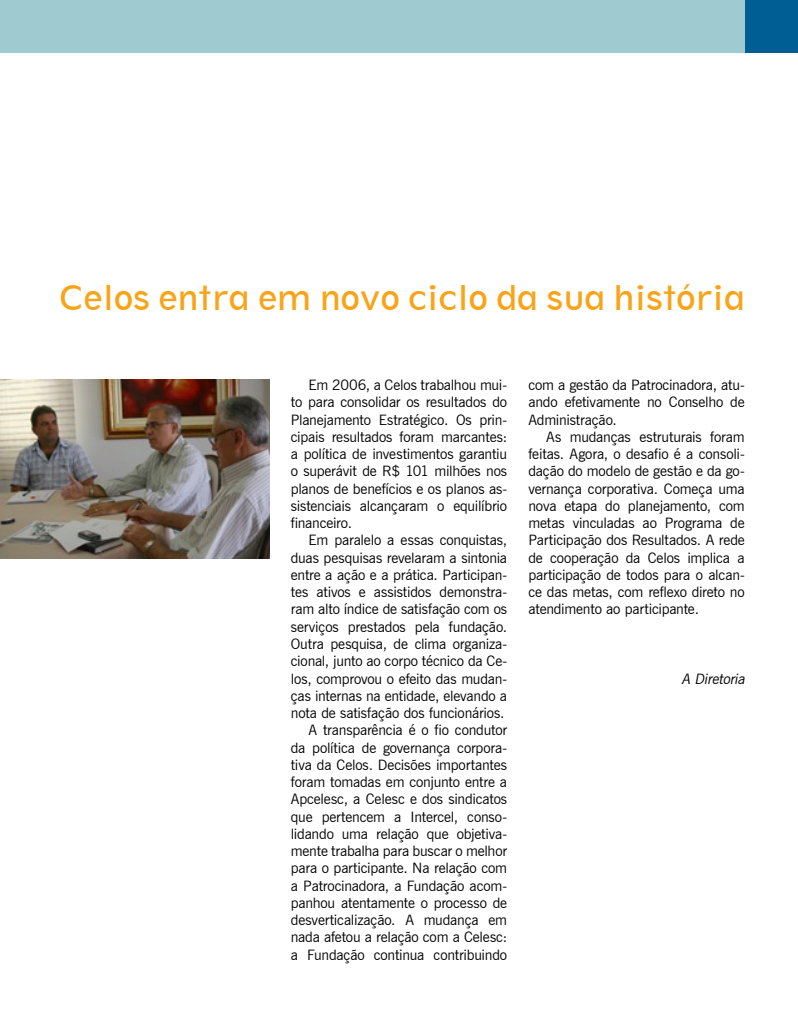
<style>
.page{position:relative;width:798px;height:1028px;background:#fff}
.page>*{position:absolute;margin:0;border:0;box-sizing:border-box;transform-origin:0 0}
.t1{font:31.25px "Geometric 212 BT";color:#f9a418}
.t2{font:14.38px/17.2px "News Gothic BT";letter-spacing:-.015em;color:#000;text-align:justify}
.t3{font:italic 14.38px "News Gothic BT";color:#000}
</style>
<div class="page">
<div style="left:0;top:0;width:797px;height:53px;background:#9fcacf"></div>
<div style="left:744px;top:0;width:53px;height:53px;background:#005e95"></div>
<img style="left:0;top:379px;width:269px;height:180px">
<h1 class="t1" style="left:59px;top:278px;width:687px">Celos entra em novo ciclo da sua história</h1>
<p class="t2" style="left:291px;top:376px;width:218px;text-indent:18px">Em 2006, a Celos trabalhou mui&shy;to para consolidar os resultados do Planejamento Estratégico. Os prin&shy;cipais resultados foram marcantes: a política de investimentos garantiu o superávit de R$ 101 milhões nos planos de benefícios e os planos as&shy;sistenciais alcançaram o equilíbrio financeiro.</p>
<p class="t2" style="left:291px;top:531px;width:218px;text-align:right">Em paralelo a essas conquistas, duas pesquisas revelaram a sintonia entre a ação e a prática. Participan&shy;tes ativos e assistidos demonstra&shy;ram alto índice de satisfação com os serviços prestados pela fundação.<br>Outra pesquisa, de clima organiza&shy;cional, junto ao corpo técnico da Ce&shy;los, comprovou o efeito das mudan&shy;ças internas na entidade, elevando a nota de satisfação dos funcionários.<br>A transparência é o fio condutor da política de governança corpora&shy;tiva da Celos. Decisões importantes foram tomadas em conjunto entre a Apcelesc, a Celesc e dos sindicatos que pertencem a Intercel, conso&shy;lidando uma relação que objetiva&shy;mente trabalha para buscar o melhor para o participante. Na relação com a Patrocinadora, a Fundação acom&shy;panhou atentamente o processo de desverticalização. A mudança em nada afetou a relação com a Celesc: a Fundação continua contribuindo</p>
<p class="t2" style="left:528px;top:376px;width:218px">com a gestão da Patrocinadora, atu&shy;ando efetivamente no Conselho de Administração.</p>
<p class="t2" style="left:528px;top:428px;width:218px;text-indent:18px">As mudanças estruturais foram feitas. Agora, o desafio é a consoli&shy;dação do modelo de gestão e da go&shy;vernança corporativa. Começa uma nova etapa do planejamento, com metas vinculadas ao Programa de Participação dos Resultados. A rede de cooperação da Celos implica a participação de todos para o alcan&shy;ce das metas, com reflexo direto no atendimento ao participante.</p>
<p class="t3" style="left:681px;top:669px;width:68px">A Diretoria</p>
</div>
